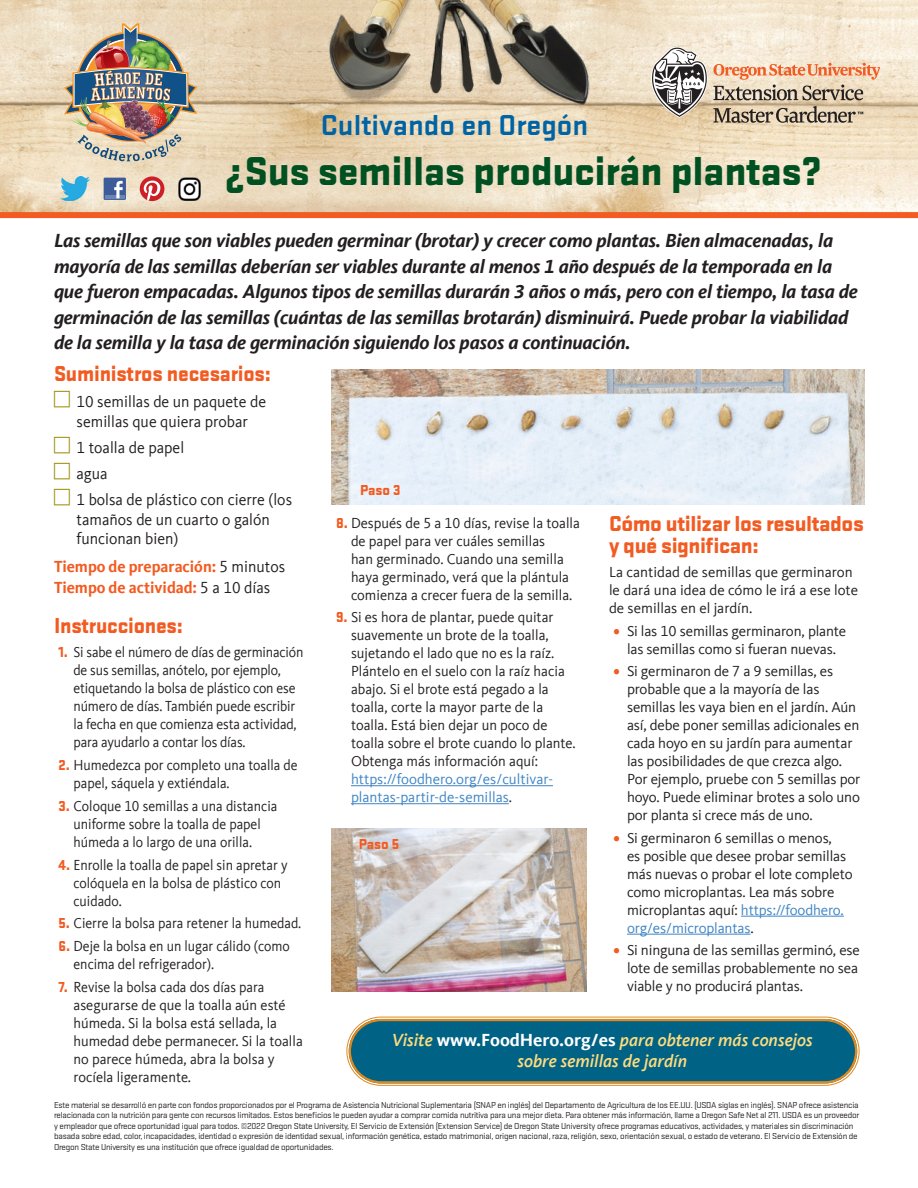
<style>
.page{position:relative;width:918px;height:1188px;background:#fff}
.page>*{position:absolute;margin:0;border:0;box-sizing:border-box;transform-origin:0 0}
.t1{font:900 42px "Stratum 2";letter-spacing:-.01em;color:#005122}
.t2{font:700 30px "Stratum 2";color:#0063a4}
.Quick_Tips{font:900 22.5px/22.5px "Stratum 2";letter-spacing:-.01em;color:#f25b21}
.Quick_Tips-2{font:900 22.5px "Stratum 2";letter-spacing:-.01em;color:#f25b21;scale:.96 1}
.t3{font:italic 700 19.5px/25.5px "Kievit Offc";letter-spacing:-.01em;color:#231f20}
.t4{font:italic 500 18px/21px "Kievit Offc";color:#ffdc7e;text-align:center}
.t5{font:16.5px/19.8px "Kievit Offc";color:#231f20;scale:.96 1}
.t6{font:700 16.5px "Kievit Offc";color:#f25b21;scale:.96 1}
.t7{font:15px/18px "Kievit Offc";letter-spacing:-.005em;color:#231f20}
.t8{font:15px/18px "Kievit Offc";letter-spacing:-.005em;color:#231f20;scale:.93 1}
.t9{font:900 15px "Stratum 2";color:#f25b21}
.Funding_Statement{font:9px/10.5px "Stratum 2";letter-spacing:-.02em;color:#231f20}
.s1{font-weight:400;color:#231f20}
.s2{font-family:"Stratum 2";font-weight:900;color:#f25b21}
.s3{font-weight:700;color:#f25b21}
.s4{color:#3e85c5}
.s5{font-weight:700;font-style:normal;color:#fff}
</style>
<div class="page">
<img style="left:0;top:0;width:918px;height:212px">
<div style="left:0;top:212px;width:918px;height:6px;background:#f25b21"></div>
<img style="left:288px;top:0;width:343px;height:109px">
<svg style="left:651px;top:47px;width:228px;height:76px;background:#cebba6"></svg>
<hr style="left:351px;top:785px;width:202px;height:1px;background:#3e85c5">
<hr style="left:351px;top:803px;width:158px;height:1px;background:#3e85c5">
<img style="left:332px;top:369px;width:533px;height:135px">
<img style="left:332px;top:828px;width:254px;height:163px">
<hr style="left:741px;top:916px;width:103px;height:1px;background:#3e85c5">
<hr style="left:627px;top:934px;width:123px;height:1px;background:#3e85c5">
<div style="left:349px;top:1019px;width:508px;height:64px;background:#006285;border-radius:32px"></div>
<div style="left:347px;top:1017px;width:513px;height:69px;border:1px solid #e0891c;border-radius:34px"></div>
<div style="left:349px;top:1019px;width:508px;height:64px;border:2px solid #e0891c;border-radius:31px"></div>
<svg style="left:140px;top:176px;width:24px;height:25px"></svg>
<div style="left:104px;top:178px;width:22px;height:22px;background:#3b5b99"></div>
<hr style="left:105px;top:195px;width:19px;height:3px;background:#6d84b3">
<svg style="left:114px;top:181px;width:9px;height:17px"></svg>
<img style="left:61px;top:177px;width:29px;height:24px">
<img style="left:178px;top:178px;width:23px;height:22px">
<img style="left:64px;top:23px;width:133px;height:138px">
<p class="t2" style="left:321px;top:105px;width:269px">Cultivando en Oregón</p>
<p class="t1" style="left:225px;top:140px;width:598px">¿Sus semillas producirán plantas?</p>
<p class="t3" style="left:54px;top:228px;width:805px">Las semillas que son viables pueden germinar (brotar) y crecer como plantas. Bien almacenadas, la mayoría de las semillas deberían ser viables durante al menos 1 año después de la temporada en la que fueron empacadas. Algunos tipos de semillas durarán 3 años o más, pero con el tiempo, la tasa de germinación de las semillas (cuántas de las semillas brotarán) disminuirá. Puede probar la viabilidad de la semilla y la tasa de germinación siguiendo los pasos a continuación.</p>
<p class="Quick_Tips-2" style="left:54px;top:357px;width:227px">Suministros necesarios:</p>
<p class="t5" style="left:76px;top:392px;width:199px">10 semillas de un paquete de semillas que quiera probar</p>
<p class="t5" style="left:76px;top:438px;width:114px">1 toalla de papel</p>
<p class="t5" style="left:76px;top:464px;width:34px">agua</p>
<p class="t5" style="left:76px;top:490px;width:226px">1 bolsa de plástico con cierre (los tamaños de un cuarto o galón funcionan bien)</p>
<p class="t6" style="left:54px;top:557px;width:242px">Tiempo de preparación: <span class="s1">5 minutos</span></p>
<p class="t6" style="left:54px;top:578px;width:227px">Tiempo de actividad: <span class="s1">5 a 10 días</span></p>
<p class="Quick_Tips-2" style="left:54px;top:609px;width:136px">Instrucciones:</p>
<p class="t8" style="left:74px;top:644px;width:249px;text-indent:-15px"><span class="s2">1.</span> Si sabe el número de días de germinación de sus semillas, anótelo, por ejemplo, etiquetando la bolsa de plástico con ese número de días. También puede escribir la fecha en que comienza esta actividad, para ayudarlo a contar los días.</p>
<p class="t8" style="left:74px;top:756px;width:243px;text-indent:-15px"><span class="s2">2.</span> Humedezca por completo una toalla de papel, sáquela y extiéndala.</p>
<p class="t8" style="left:74px;top:797px;width:221px;text-indent:-15px"><span class="s2">3.</span> Coloque 10 semillas a una distancia uniforme sobre la toalla de papel húmeda a lo largo de una orilla.</p>
<p class="t8" style="left:74px;top:856px;width:232px;text-indent:-15px"><span class="s2">4.</span> Enrolle la toalla de papel sin apretar y colóquela en la bolsa de plástico con cuidado.</p>
<p class="t8" style="left:58px;top:914px;width:263px"><span class="s2">5.</span> Cierre la bolsa para retener la humedad.</p>
<p class="t8" style="left:74px;top:937px;width:234px;text-indent:-15px"><span class="s2">6.</span> Deje la bolsa en un lugar cálido (como encima del refrigerador).</p>
<p class="t8" style="left:74px;top:978px;width:248px;text-indent:-15px"><span class="s2">7.</span> Revise la bolsa cada dos días para asegurarse de que la toalla aún esté húmeda. Si la bolsa está sellada, la humedad debe permanecer. Si la toalla no parece húmeda, abra la bolsa y rocíela ligeramente.</p>
<p class="t9" style="left:360px;top:479px;width:42px">Paso 3</p>
<p class="Quick_Tips" style="left:609px;top:510px;width:256px">Cómo utilizar los resultados y qué significan:</p>
<p class="t7" style="left:609px;top:563px;width:251px">La cantidad de semillas que germinaron le dará una idea de cómo le irá a ese lote de semillas en el jardín.</p>
<p class="t7" style="left:614px;top:622px;width:234px;text-align:center"><span class="s3">•</span> Si las 10 semillas germinaron, plante las semillas como si fueran nuevas.</p>
<p class="t7" style="left:627px;top:662px;width:235px;text-indent:-14px"><span class="s3">•</span> Si germinaron de 7 a 9 semillas, es probable que a la mayoría de las semillas les vaya bien en el jardín. Aún así, debe poner semillas adicionales en cada hoyo en su jardín para aumentar las posibilidades de que crezca algo.<br>Por ejemplo, pruebe con 5 semillas por hoyo. Puede eliminar brotes a solo uno por planta si crece más de uno.</p>
<p class="t7" style="left:627px;top:829px;width:227px;text-indent:-14px"><span class="s3">•</span> Si germinaron 6 semillas o menos,<br>es posible que desee probar semillas más nuevas o probar el lote completo como microplantas. Lea más sobre microplantas aquí: <span class="s4">https://foodhero. org/es/microplantas</span>.</p>
<p class="t7" style="left:627px;top:941px;width:234px;text-indent:-14px"><span class="s3">•</span> Si ninguna de las semillas germinó, ese lote de semillas probablemente no sea viable y no producirá plantas.</p>
<p class="t7" style="left:351px;top:514px;width:230px;text-indent:-15px"><span class="s2">8.</span> Después de 5 a 10 días, revise la toalla de papel para ver cuáles semillas<br>han germinado. Cuando una semilla haya germinado, verá que la plántula comienza a crecer fuera de la semilla.</p>
<p class="t7" style="left:351px;top:608px;width:226px;text-indent:-15px"><span class="s2">9.</span> Si es hora de plantar, puede quitar suavemente un brote de la toalla, sujetando el lado que no es la raíz.<br>Plántelo en el suelo con la raíz hacia abajo. Si el brote está pegado a la toalla, corte la mayor parte de la toalla. Está bien dejar un poco de toalla sobre el brote cuando lo plante.<br>Obtenga más información aquí: <span class="s4">https://foodhero.org/es/cultivar&shy;plantas-partir-de-semillas</span>.</p>
<p class="t9" style="left:359px;top:833px;width:42px">Paso 5</p>
<p class="t4" style="left:392px;top:1029px;width:423px">Visite <span class="s5">www.FoodHero.org/es</span> para obtener más consejos sobre semillas de jardín</p>
<p class="Funding_Statement" style="left:54px;top:1099px;width:807px">Este material se desarrolló en parte con fondos proporcionados por el Programa de Asistencia Nutricional Suplementaria (SNAP en inglés) del Departamento de Agricultura de los EE.UU. (USDA siglas en inglés). SNAP ofrece asistencia relacionada con la nutrición para gente con recursos limitados. Estos beneficios le pueden ayudar a comprar comida nutritiva para una mejor dieta. Para obtener más información, llame a Oregon Safe Net al 211. USDA es un proveedor y empleador que ofrece oportunidad igual para todos. ©2022 Oregon State University, El Servicio de Extensión (Extension Service) de Oregon State University ofrece programas educativos, actividades, y materiales sin discriminación basada sobre edad, color, incapacidades, identidad o expresión de identidad sexual, información genética, estado matrimonial, origen nacional, raza, religión, sexo, orientación sexual, o estado de veterano. El Servicio de Extensión de Oregon State University es una institución que ofrece igualdad de oportunidades.</p>
</div>
